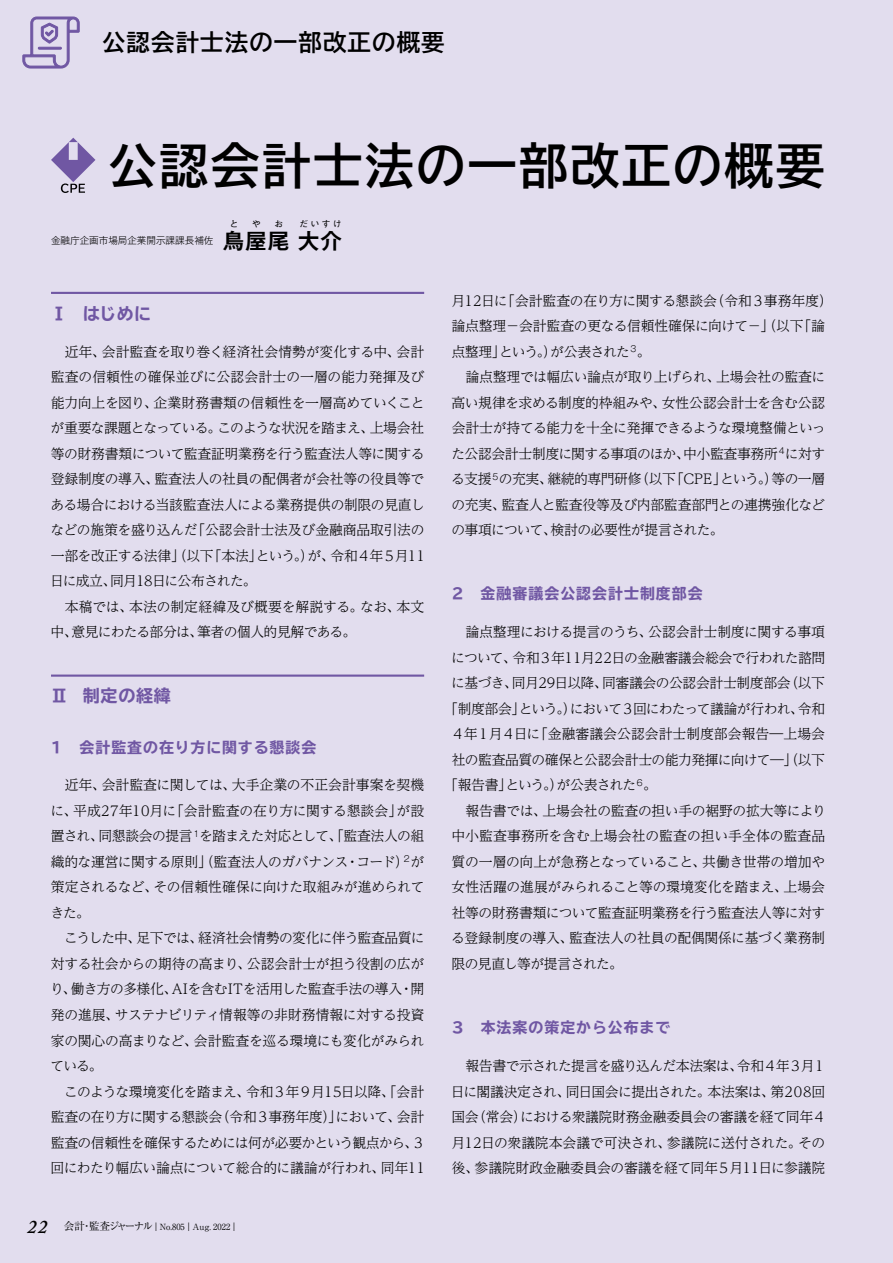
<style>
.page{position:relative;width:893px;height:1263px;background:#e2ddee}
.page>*{position:absolute;margin:0;border:0;box-sizing:border-box;transform-origin:0 0}
.t1{font:700 48.9px "TBUD Go Std";letter-spacing:.05em;color:#000}
.t2{font:700 23.4px "TBUD Go Std";letter-spacing:.05em;color:#000}
.t3{font:700 21.3px "Gothic MB101 Pr 6 N De";color:#000}
.t4{font:700 expanded 16.95px "TBUD Go Std";letter-spacing:.045em;color:#7057a3}
.t5{font:700 expanded 14.85px "TBUD Go Std";letter-spacing:.07em;color:#7057a3}
.t6{font:300 13.8px/25.5px "UD Reimin Pr 6 N";letter-spacing:-.025em;color:#000;text-align:justify}
.t7{font:300 13.8px "UD Reimin Pr 6 N";color:#000}
.t8{font:300 13.8px "UD Reimin Pr 6 N";letter-spacing:-.065em;color:#000}
.t9{font:300 13.8px "UD Reimin Pr 6 N";letter-spacing:-.045em;color:#000}
.t10{font:300 9.6px "Gothic MB101 Pr 6 N";color:#000}
.t11{font:8.55px "Ryumin Pr 6 N";color:#000}
.t12{font:500 8.55px "Gothic BBB Pr 6 N";color:#000}
.s1{font-family:"Gothic MB101 Pr 6 N De";font-weight:700;font-size:21.3px}
.s2{font-family:"Adobe Caslon Pro";font-weight:600;font-style:italic;font-size:19.2px}
.s3{font-size:10.65px}
</style>
<div class="page">
<svg style="left:22px;top:16px;width:58px;height:53px"></svg>
<hr style="left:51px;top:292px;width:373px;height:2px;background:#7057a3">
<hr style="left:51px;top:674px;width:373px;height:3px;background:#7057a3">
<svg style="left:51px;top:138px;width:44px;height:55px"></svg>
<h2 class="t2" style="left:102px;top:24px;width:344px">公認会計士法の一部改正の概要</h2>
<h1 class="t1" style="left:108px;top:126px;width:718px">公認会計士法の一部改正の概要</h1>
<p class="t12" style="left:230px;top:217px;width:10px">と</p>
<p class="t12" style="left:252px;top:217px;width:10px">や</p>
<p class="t12" style="left:275px;top:217px;width:10px">お</p>
<p class="t12" style="left:299px;top:217px;width:43px">だいすけ</p>
<p class="t10" style="left:51px;top:233px;width:195px">金融庁企画市場局企業開示課課長補佐　<span class="s1">鳥</span></p>
<h3 class="t3" style="left:245px;top:223px;width:98px">屋尾大介</h3>
<p class="t4" style="left:51px;top:304px;width:102px">Ⅰ はじめに</p>
<p class="t6" style="left:50px;top:338px;width:376px;text-indent:15px">近年、会計監査を取り巻く経済社会情勢が変化する中、会計監査の信頼性の確保並びに公認会計士の一層の能力発揮及び能力向上を図り、企業財務書類の信頼性を一層高めていくことが重要な課題となっている。このような状況を踏まえ、上場会社等の財務書類について監査証明業務を行う監査法人等に関する登録制度の導入、監査法人の社員の配偶者が会社等の役員等である場合における当該監査法人による業務提供の制限の見直しなどの施策を盛り込んだ「公認会計士法及び金融商品取引法の一部を改正する法律」（以下「本法」という。）が、令和４年５月11日に成立、同月18日に公布された。</p>
<p class="t6" style="left:51px;top:593px;width:375px;text-indent:14px">本稿では、本法の制定経緯及び概要を解説する。なお、本文中、意見にわたる部分は、筆者の個人的見解である。</p>
<p class="t4" style="left:51px;top:686px;width:122px">Ⅱ 制定の経緯</p>
<p class="t5" style="left:51px;top:739px;width:267px">1　会計監査の在り方に関する懇談会</p>
<p class="t6" style="left:50px;top:772px;width:376px;text-indent:14px">近年、会計監査に関しては、大手企業の不正会計事案を契機に、平成27年10月に「会計監査の在り方に関する懇談会」が設置され、同懇談会の提言<sup>１</sup>を踏まえた対応として、「監査法人の組織的な運営に関する原則」（監査法人のガバナンス・コード）<sup>２</sup>が策定されるなど、その信頼性確保に向けた取組みが進められてきた。</p>
<p class="t6" style="left:50px;top:925px;width:376px;text-indent:14px">こうした中、足下では、経済社会情勢の変化に伴う監査品質に対する社会からの期待の高まり、公認会計士が担う役割の広がり、働き方の多様化、AIを含むITを活用した監査手法の導入・開発の進展、サステナビリティ情報等の非財務情報に対する投資家の関心の高まりなど、会計監査を巡る環境にも変化がみられている。</p>
<p class="t6" style="left:51px;top:1078px;width:376px;text-indent:14px">このような環境変化を踏まえ、令和３年９月15日以降、「会計監査の在り方に関する懇談会（令和３事務年度）」において、会計監査の信頼性を確保するためには何が必要かという観点から、３回にわたり幅広い論点について総合的に議論が行われ、同年11</p>
<p class="t11" style="left:28px;top:1220px;width:212px"><span class="s2">22</span> <span class="s3">会計・監査ジャーナル</span>｜No.805｜Aug. 2022｜</p>
<p class="t6" style="left:451px;top:287px;width:383px;text-align:left">月12日に「会計監査の在り方に関する懇談会（令和３事務年度）論点整理－会計監査の更なる信頼性確保に向けて－」（以下「論点整理」という。）が公表された<sup>３</sup>。</p>
<p class="t6" style="left:451px;top:364px;width:376px;text-indent:14px">論点整理では幅広い論点が取り上げられ、上場会社の監査に高い規律を求める制度的枠組みや、女性公認会計士を含む公認会計士が持てる能力を十全に発揮できるような環境整備といった公認会計士制度に関する事項のほか、中小監査事務所<sup>４</sup>に対する支援<sup>５</sup>の充実、継続的専門研修（以下「CPE」という。）等の一層の充実、監査人と監査役等及び内部監査部門との連携強化などの事項について、検討の必要性が提言された。</p>
<p class="t5" style="left:452px;top:586px;width:253px">2　金融審議会公認会計士制度部会</p>
<p class="t6" style="left:465px;top:619px;width:361px">論点整理における提言のうち、公認会計士制度に関する事項</p>
<p class="t6" style="left:451px;top:644px;width:376px">について、令和３年11月22日の金融審議会総会で行われた諮問</p>
<p class="t6" style="left:451px;top:670px;width:375px">に基づき、同月29日以降、同審議会の公認会計士制度部会（以下</p>
<p class="t8" style="left:444px;top:697px;width:382px">「制度部会」という。）において３回にわたって議論が行われ、令和</p>
<p class="t7" style="left:451px;top:723px;width:376px">４年１月４日に「金融審議会公認会計士制度部会報告―上場会</p>
<p class="t6" style="left:452px;top:746px;width:375px">社の監査品質の確保と公認会計士の能力発揮に向けて―」（以下</p>
<p class="t9" style="left:444px;top:774px;width:214px">「報告書」という。）が公表された<sup>６</sup>。</p>
<p class="t6" style="left:465px;top:797px;width:362px">報告書では、上場会社の監査の担い手の裾野の拡大等により</p>
<p class="t7" style="left:451px;top:825px;width:375px">中小監査事務所を含む上場会社の監査の担い手全体の監査品</p>
<p class="t6" style="left:452px;top:848px;width:375px">質の一層の向上が急務となっていること、共働き世帯の増加や</p>
<p class="t6" style="left:452px;top:874px;width:375px">女性活躍の進展がみられること等の環境変化を踏まえ、上場会</p>
<p class="t6" style="left:452px;top:899px;width:375px">社等の財務書類について監査証明業務を行う監査法人等に対す</p>
<p class="t6" style="left:451px;top:925px;width:375px">る登録制度の導入、監査法人の社員の配偶関係に基づく業務制</p>
<p class="t9" style="left:451px;top:952px;width:173px">限の見直し等が提言された。</p>
<p class="t5" style="left:452px;top:1019px;width:220px">3　本法案の策定から公布まで</p>
<p class="t6" style="left:451px;top:1052px;width:377px;text-indent:14px">報告書で示された提言を盛り込んだ本法案は、令和４年３月１日に閣議決定され、同日国会に提出された。本法案は、第208回国会（常会）における衆議院財務金融委員会の審議を経て同年４月12日の衆議院本会議で可決され、参議院に送付された。その後、参議院財政金融委員会の審議を経て同年５月11日に参議院</p>
</div>
